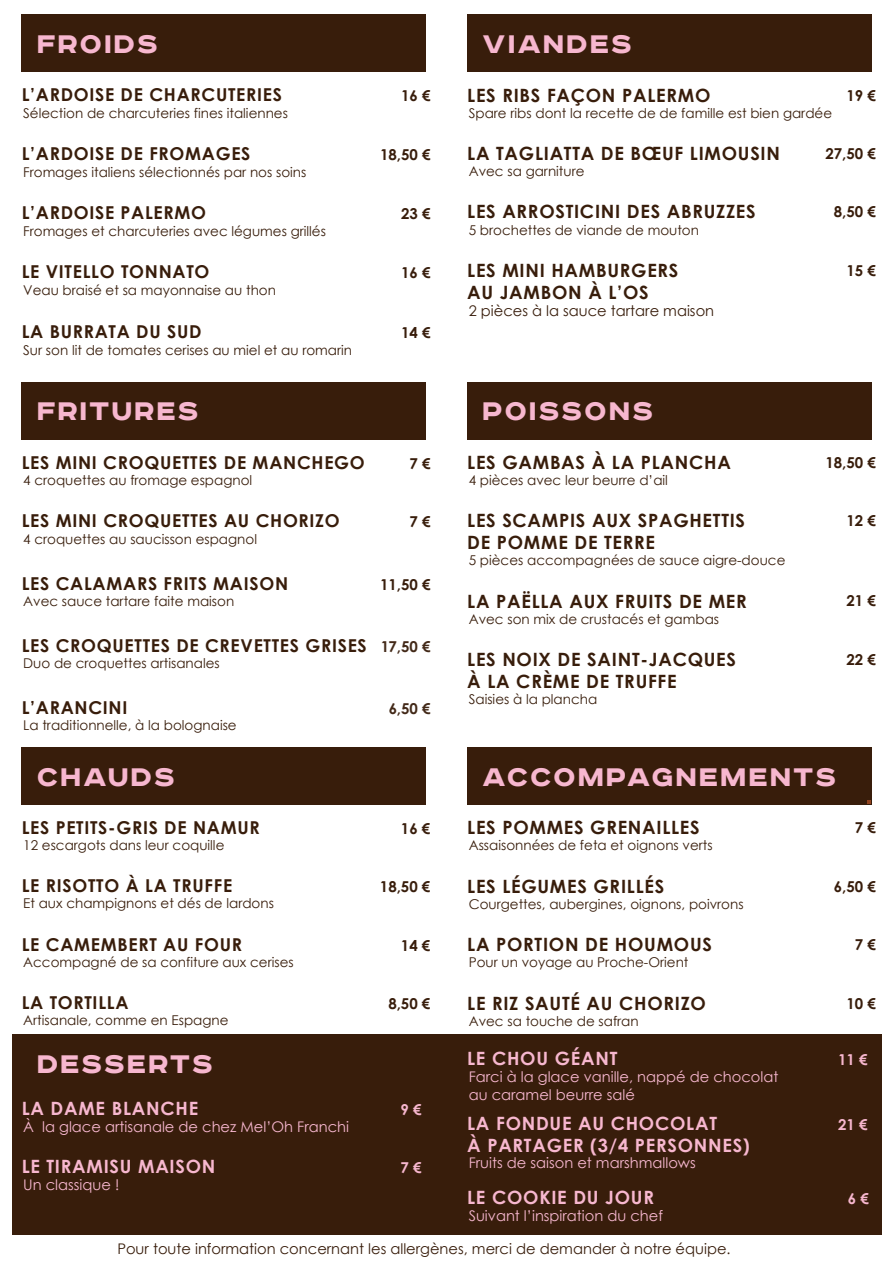
<style>
.page{position:relative;width:893px;height:1263px;background:#fff}
.page>*{position:absolute;margin:0;border:0;box-sizing:border-box;transform-origin:0 0}
.t1{font:900 31.95px "Road Radio";letter-spacing:.06em;color:#f7b7cf}
.t2{font:700 18.3px/22px "Century Gothic";letter-spacing:.04em;color:#381d0b}
.t3{font:700 18.3px/22px "Century Gothic";letter-spacing:.04em;color:#f7b7cf}
.t4{font:700 17.7px "Century Gothic";letter-spacing:.04em;color:#381d0b}
.t5{font:700 15px "Century Gothic";color:#381d0b}
.t6{font:700 15px "Century Gothic";color:#f7b7cf}
.t7{font:14.7px/17.5px "Century Gothic";color:#f7b7cf}
.t8{font:14.7px "Century Gothic";color:#381d0b}
.t9{font:13.5px "Century Gothic";color:#381d0b}
.s1{font-size:15px}
</style>
<div class="page">
<div style="left:22px;top:15px;width:404px;height:57px;background:#381d0b"></div>
<div style="left:22px;top:382px;width:404px;height:57px;background:#381d0b"></div>
<div style="left:22px;top:747px;width:404px;height:57px;background:#381d0b"></div>
<div style="left:467px;top:15px;width:404px;height:57px;background:#381d0b"></div>
<div style="left:467px;top:382px;width:404px;height:57px;background:#381d0b"></div>
<div style="left:467px;top:747px;width:404px;height:57px;background:#381d0b"></div>
<div style="left:12px;top:1034px;width:869px;height:200px;background:#381d0b"></div>
<svg style="left:867px;top:800px;width:4px;height:4px"></svg>
<h1 class="t1" style="left:37px;top:26px;width:123px">froids</h1>
<h3 class="t4" style="left:22px;top:82px;width:262px">L’ARDOISE DE CHARCUTERIES</h3>
<p class="t5" style="left:401px;top:85px;width:31px">16 €</p>
<p class="t9" style="left:23px;top:103px;width:266px">Sélection de charcuteries fines italiennes</p>
<h3 class="t4" style="left:22px;top:140px;width:230px">L’ARDOISE DE FROMAGES</h3>
<p class="t5" style="left:380px;top:144px;width:52px">18,50 €</p>
<p class="t9" style="left:23px;top:162px;width:285px">Fromages italiens sélectionnés par nos soins</p>
<h3 class="t4" style="left:22px;top:200px;width:186px">L’ARDOISE PALERMO</h3>
<p class="t5" style="left:401px;top:203px;width:31px">23 €</p>
<p class="t9" style="left:23px;top:221px;width:304px">Fromages et charcuteries avec légumes grillés</p>
<h3 class="t4" style="left:22px;top:258px;width:189px">LE VITELLO TONNATO</h3>
<p class="t5" style="left:401px;top:262px;width:31px">16 €</p>
<p class="t9" style="left:23px;top:280px;width:254px">Veau braisé et sa mayonnaise au thon</p>
<h3 class="t4" style="left:22px;top:318px;width:181px">LA BURRATA DU SUD</h3>
<p class="t5" style="left:401px;top:321px;width:31px">14 €</p>
<p class="t9" style="left:23px;top:340px;width:330px">Sur son lit de tomates cerises au miel et au romarin</p>
<h1 class="t1" style="left:37px;top:393px;width:163px">fritures</h1>
<h3 class="t4" style="left:22px;top:449px;width:345px">LES MINI CROQUETTES DE MANCHEGO</h3>
<p class="t5" style="left:409px;top:452px;width:22px">7 €</p>
<p class="t9" style="left:23px;top:471px;width:231px">4 croquettes au fromage espagnol</p>
<h3 class="t4" style="left:22px;top:507px;width:320px">LES MINI CROQUETTES AU CHORIZO</h3>
<p class="t5" style="left:409px;top:510px;width:22px">7 €</p>
<p class="t9" style="left:23px;top:529px;width:235px">4 croquettes au saucisson espagnol</p>
<h3 class="t4" style="left:22px;top:570px;width:268px">LES CALAMARS FRITS MAISON</h3>
<p class="t5" style="left:380px;top:573px;width:52px">11,50 €</p>
<p class="t9" style="left:23px;top:591px;width:213px">Avec sauce tartare faite maison</p>
<h3 class="t4" style="left:22px;top:632px;width:410px">LES CROQUETTES DE CREVETTES GRISES <span class="s1">17,50 €</span></h3>
<p class="t9" style="left:23px;top:654px;width:198px">Duo de croquettes artisanales</p>
<h3 class="t4" style="left:22px;top:694px;width:107px">L’ARANCINI</h3>
<p class="t5" style="left:388px;top:697px;width:43px">6,50 €</p>
<p class="t9" style="left:23px;top:716px;width:215px">La traditionnelle, à la bolognaise</p>
<h1 class="t1" style="left:37px;top:758px;width:140px">chauds</h1>
<h3 class="t4" style="left:22px;top:814px;width:240px">LES PETITS-GRIS DE NAMUR</h3>
<p class="t5" style="left:401px;top:817px;width:31px">16 €</p>
<p class="t9" style="left:23px;top:836px;width:203px">12 escargots dans leur coquille</p>
<h3 class="t4" style="left:22px;top:872px;width:212px">LE RISOTTO À LA TRUFFE</h3>
<p class="t5" style="left:380px;top:875px;width:52px">18,50 €</p>
<p class="t9" style="left:23px;top:894px;width:252px">Et aux champignons et dés de lardons</p>
<h3 class="t4" style="left:22px;top:931px;width:222px">LE CAMEMBERT AU FOUR</h3>
<p class="t5" style="left:401px;top:934px;width:31px">14 €</p>
<p class="t9" style="left:23px;top:952px;width:272px">Accompagné de sa confiture aux cerises</p>
<h3 class="t4" style="left:22px;top:989px;width:108px">LA TORTILLA</h3>
<p class="t5" style="left:388px;top:992px;width:43px">8,50 €</p>
<p class="t9" style="left:23px;top:1010px;width:207px">Artisanale, comme en Espagne</p>
<h1 class="t1" style="left:482px;top:26px;width:151px">Viandes</h1>
<h2 class="t2" style="left:467px;top:83px;width:245px">LES RIBS FAÇON PALERMO</h2>
<p class="t5" style="left:846px;top:84px;width:31px">19 €</p>
<p class="t9" style="left:469px;top:104px;width:365px">Spare ribs dont la recette de de famille est bien gardée</p>
<h2 class="t2" style="left:467px;top:142px;width:314px">LA TAGLIATTA DE BŒUF LIMOUSIN</h2>
<p class="t5" style="left:825px;top:142px;width:52px">27,50 €</p>
<p class="t9" style="left:469px;top:162px;width:117px">Avec sa garniture</p>
<h2 class="t2" style="left:467px;top:200px;width:290px">LES ARROSTICINI DES ABRUZZES</h2>
<p class="t5" style="left:834px;top:201px;width:43px">8,50 €</p>
<p class="t9" style="left:469px;top:220px;width:232px">5 brochettes de viande de mouton</p>
<h2 class="t2" style="left:467px;top:258px;width:213px">LES MINI HAMBURGERS<br>AU JAMBON À L’OS</h2>
<p class="t5" style="left:846px;top:259px;width:31px">15 €</p>
<p class="t8" style="left:469px;top:300px;width:247px">2 pièces à la sauce tartare maison</p>
<h1 class="t1" style="left:482px;top:393px;width:172px">poissons</h1>
<h2 class="t2" style="left:467px;top:450px;width:265px">LES GAMBAS À LA PLANCHA</h2>
<p class="t5" style="left:825px;top:451px;width:52px">18,50 €</p>
<p class="t9" style="left:469px;top:471px;width:201px">4 pièces avec leur beurre d’ail</p>
<h2 class="t2" style="left:467px;top:509px;width:279px">LES SCAMPIS AUX SPAGHETTIS<br>DE POMME DE TERRE</h2>
<p class="t5" style="left:846px;top:509px;width:31px">12 €</p>
<p class="t9" style="left:469px;top:551px;width:318px">5 pièces accompagnées de sauce aigre-douce</p>
<h2 class="t2" style="left:467px;top:589px;width:281px">LA PAËLLA AUX FRUITS DE MER</h2>
<p class="t5" style="left:846px;top:590px;width:31px">21 €</p>
<p class="t9" style="left:469px;top:609px;width:252px">Avec son mix de crustacés et gambas</p>
<h2 class="t2" style="left:467px;top:647px;width:270px">LES NOIX DE SAINT-JACQUES<br>À LA CRÈME DE TRUFFE</h2>
<p class="t5" style="left:846px;top:648px;width:31px">22 €</p>
<p class="t9" style="left:469px;top:690px;width:130px">Saisies à la plancha</p>
<h1 class="t1" style="left:482px;top:758px;width:355px">accompagnements</h1>
<h2 class="t2" style="left:467px;top:816px;width:234px">LES POMMES GRENAILLES</h2>
<p class="t5" style="left:855px;top:816px;width:23px">7 €</p>
<p class="t9" style="left:469px;top:836px;width:245px">Assaisonnées de feta et oignons verts</p>
<h2 class="t2" style="left:467px;top:874px;width:199px">LES LÉGUMES GRILLÉS</h2>
<p class="t5" style="left:834px;top:875px;width:44px">6,50 €</p>
<p class="t9" style="left:469px;top:894px;width:276px">Courgettes, aubergines, oignons, poivrons</p>
<h2 class="t2" style="left:467px;top:933px;width:246px">LA PORTION DE HOUMOUS</h2>
<p class="t5" style="left:855px;top:933px;width:23px">7 €</p>
<p class="t9" style="left:469px;top:953px;width:221px">Pour un voyage au Proche-Orient</p>
<h2 class="t2" style="left:467px;top:991px;width:240px">LE RIZ SAUTÉ AU CHORIZO</h2>
<p class="t5" style="left:846px;top:992px;width:31px">10 €</p>
<p class="t9" style="left:469px;top:1011px;width:172px">Avec sa touche de safran</p>
<h1 class="t1" style="left:37px;top:1045px;width:178px">desserts</h1>
<h2 class="t3" style="left:467px;top:1046px;width:152px">LE CHOU GÉANT</h2>
<p class="t6" style="left:838px;top:1048px;width:31px">11 €</p>
<p class="t7" style="left:469px;top:1068px;width:311px">Farci à la glace vanille, nappé de chocolat au caramel beurre salé</p>
<h2 class="t3" style="left:467px;top:1111px;width:284px">LA FONDUE AU CHOCOLAT<br>À PARTAGER (3/4 PERSONNES)</h2>
<p class="t6" style="left:838px;top:1113px;width:31px">21 €</p>
<p class="t7" style="left:469px;top:1154px;width:229px">Fruits de saison et marshmallows</p>
<h2 class="t3" style="left:467px;top:1185px;width:188px">LE COOKIE DU JOUR</h2>
<p class="t6" style="left:848px;top:1187px;width:23px">6 €</p>
<p class="t7" style="left:469px;top:1206px;width:196px">Suivant l’inspiration du chef</p>
<p class="t8" style="left:117px;top:1238px;width:615px">Pour toute information concernant les allergènes, merci de demander à notre équipe.</p>
<h2 class="t3" style="left:22px;top:1096px;width:178px">LA DAME BLANCHE</h2>
<p class="t6" style="left:400px;top:1098px;width:22px">9 €</p>
<p class="t7" style="left:23px;top:1118px;width:327px">À la glace artisanale de chez Mel’Oh Franchi</p>
<h2 class="t3" style="left:22px;top:1154px;width:195px">LE TIRAMISU MAISON</h2>
<p class="t6" style="left:400px;top:1156px;width:22px">7 €</p>
<p class="t7" style="left:23px;top:1176px;width:98px">Un classique !</p>
</div>
